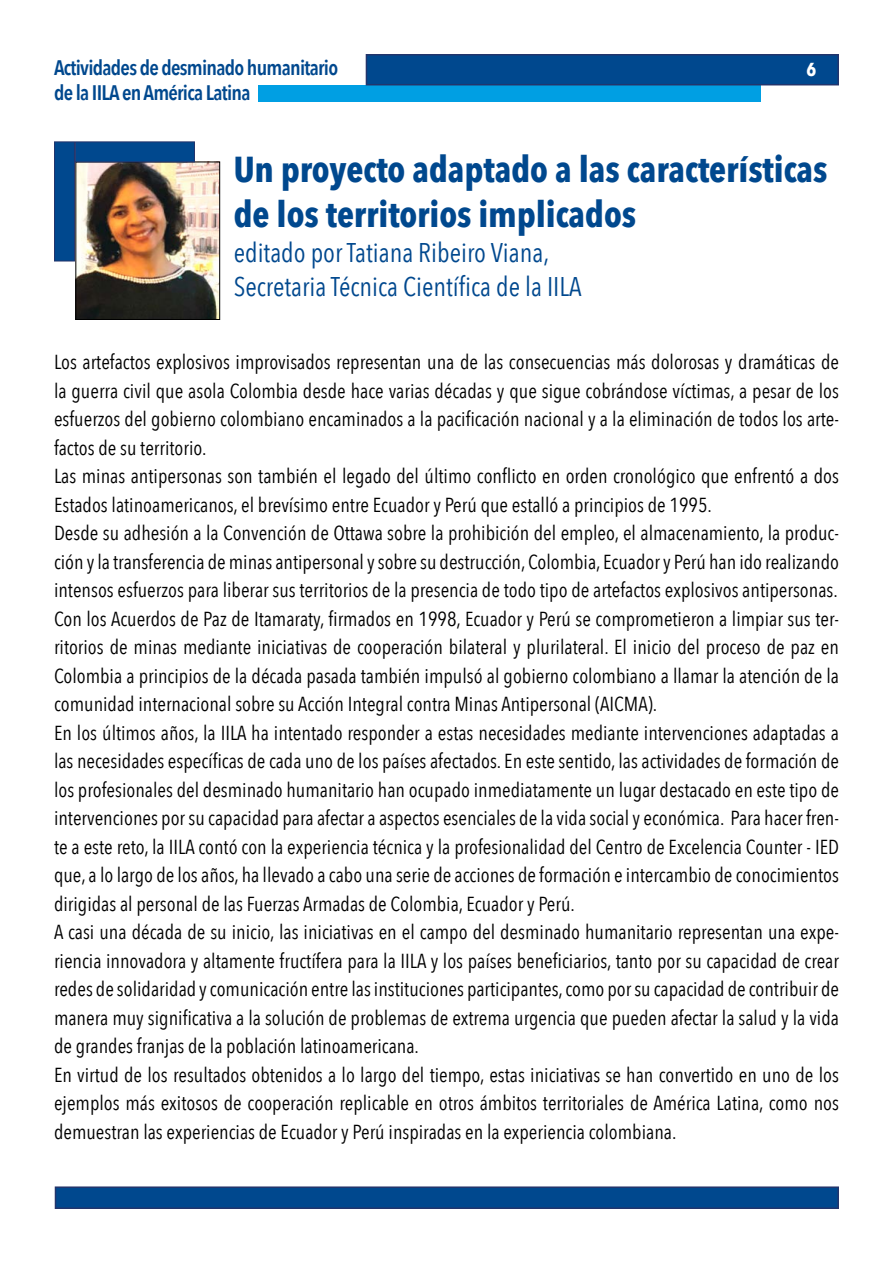
<style>
.page{position:relative;width:893px;height:1263px;background:#fff}
.page>*{position:absolute;margin:0;border:0;box-sizing:border-box;transform-origin:0 0}
.t1{font:700 36px/45px "Avenir Next Condensed";letter-spacing:-.005em;color:#00488e}
.t2{font:27px/34.5px "Avenir Next Condensed";color:#00488e}
.t3{font:600 21px/25.2px "Avenir Next Condensed";letter-spacing:-.035em;color:#00488e}
.t4{font:20.25px/28.5px "Avenir Next Condensed";color:#000}
.t5{font:700 18.75px "Avenir Next Condensed";color:#fff}
</style>
<div class="page">
<img style="left:77px;top:163px;width:141px;height:155px">
<div style="left:75px;top:161px;width:145px;height:159px;border:1px solid #000"></div>
<div style="left:54px;top:141px;width:21px;height:120px;background:#00488e;border:1px solid #23356c"></div>
<div style="left:75px;top:141px;width:120px;height:21px;background:#00488e;border:1px solid #23356c"></div>
<div style="left:55px;top:1186px;width:784px;height:23px;background:#00488e;border:2px solid #23356c"></div>
<div style="left:258px;top:85px;width:503px;height:16px;background:#009fe3"></div>
<div style="left:366px;top:54px;width:473px;height:31px;background:#00488e;border:2px solid #23356c"></div>
<p class="t3" style="left:54px;top:54px;width:286px">Actividades de desminado humanitario de la IILA en América Latina</p>
<p class="t5" style="left:806px;top:58px;width:11px">6</p>
<h1 class="t1" style="left:234px;top:147px;width:595px">Un proyecto adaptado a las características de los territorios implicados</h1>
<h2 class="t2" style="left:234px;top:234px;width:350px">editado por Tatiana Ribeiro Viana,<br>Secretaria Técnica Científica de la IILA</h2>
<p class="t4" style="left:54px;top:347px;width:787px">Los artefactos explosivos improvisados representan una de las consecuencias más dolorosas y dramáticas de la guerra civil que asola Colombia desde hace varias décadas y que sigue cobrándose víctimas, a pesar de los esfuerzos del gobierno colombiano encaminados a la pacificación nacional y a la eliminación de todos los arte&shy;factos de su territorio.<br>Las minas antipersonas son también el legado del último conflicto en orden cronológico que enfrentó a dos Estados latinoamericanos, el brevísimo entre Ecuador y Perú que estalló a principios de 1995.<br>Desde su adhesión a la Convención de Ottawa sobre la prohibición del empleo, el almacenamiento, la produc&shy;ción y la transferencia de minas antipersonal y sobre su destrucción, Colombia, Ecuador y Perú han ido realizando intensos esfuerzos para liberar sus territorios de la presencia de todo tipo de artefactos explosivos antipersonas.<br>Con los Acuerdos de Paz de Itamaraty, firmados en 1998, Ecuador y Perú se comprometieron a limpiar sus ter&shy;ritorios de minas mediante iniciativas de cooperación bilateral y plurilateral. El inicio del proceso de paz en Colombia a principios de la década pasada también impulsó al gobierno colombiano a llamar la atención de la comunidad internacional sobre su Acción Integral contra Minas Antipersonal (AICMA).<br>En los últimos años, la IILA ha intentado responder a estas necesidades mediante intervenciones adaptadas a las necesidades específicas de cada uno de los países afectados. En este sentido, las actividades de formación de los profesionales del desminado humanitario han ocupado inmediatamente un lugar destacado en este tipo de intervenciones por su capacidad para afectar a aspectos esenciales de la vida social y económica. Para hacer fren&shy;te a este reto, la IILA contó con la experiencia técnica y la profesionalidad del Centro de Excelencia Counter - IED que, a lo largo de los años, ha llevado a cabo una serie de acciones de formación e intercambio de conocimientos dirigidas al personal de las Fuerzas Armadas de Colombia, Ecuador y Perú.<br>A casi una década de su inicio, las iniciativas en el campo del desminado humanitario representan una expe&shy;riencia innovadora y altamente fructífera para la IILA y los países beneficiarios, tanto por su capacidad de crear redes de solidaridad y comunicación entre las instituciones participantes, como por su capacidad de contribuir de manera muy significativa a la solución de problemas de extrema urgencia que pueden afectar la salud y la vida de grandes franjas de la población latinoamericana.<br>En virtud de los resultados obtenidos a lo largo del tiempo, estas iniciativas se han convertido en uno de los ejemplos más exitosos de cooperación replicable en otros ámbitos territoriales de América Latina, como nos demuestran las experiencias de Ecuador y Perú inspiradas en la experiencia colombiana.</p>
</div>
